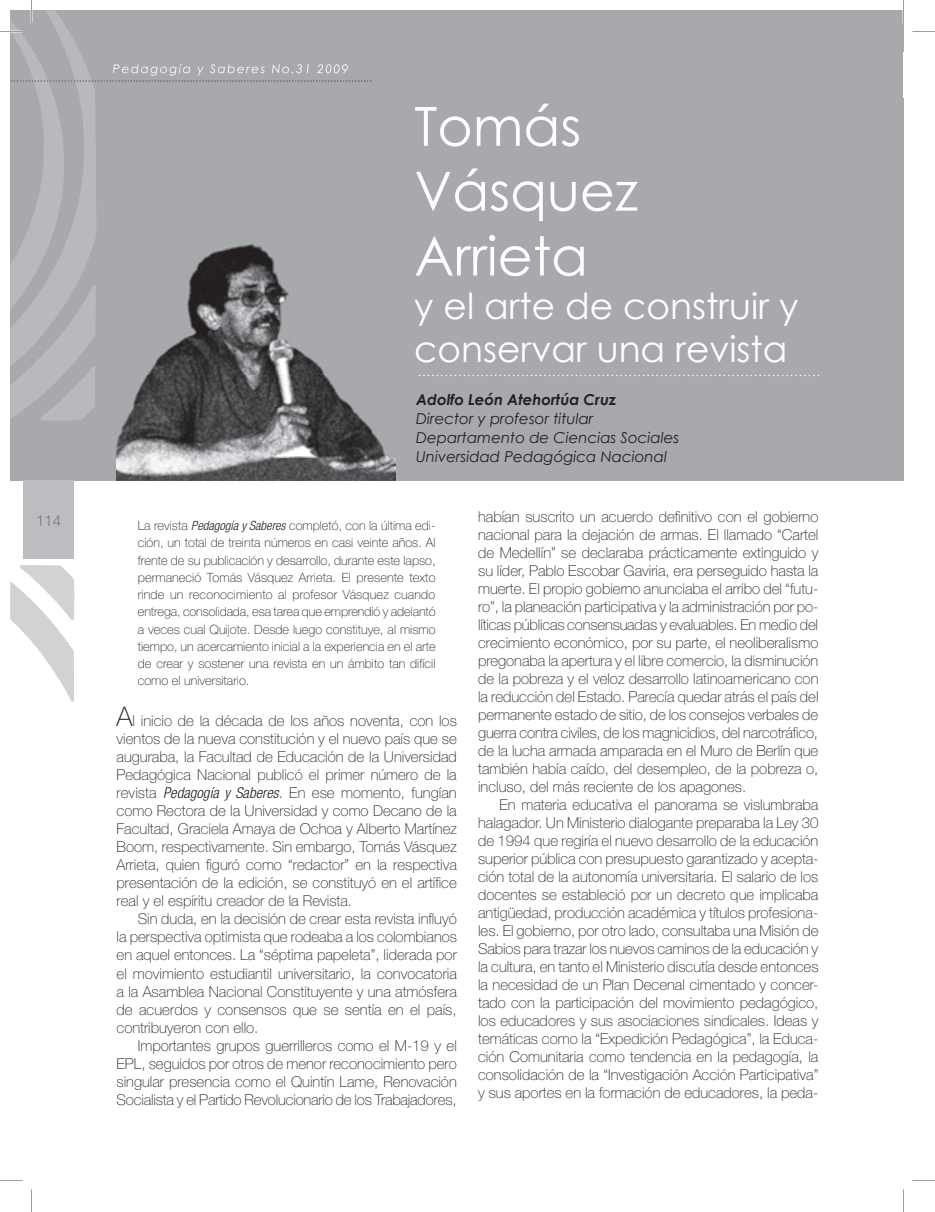
<style>
.page{position:relative;width:935px;height:1212px;background:#fff}
.page>*{position:absolute;margin:0;border:0;box-sizing:border-box;transform-origin:0 0}
.t1{font:54px/64.8px "Century Gothic";color:#fff}
.t2{font:36px/43.2px "Century Gothic";color:#fff}
.t3{font:100 15px/18px "Helvetica Neue LT Std";color:#231f20;text-align:justify}
.t4{font:italic 15px/19px "Century Gothic";color:#231f20}
.t5{font:italic 700 15px "Century Gothic";color:#231f20}
.t6{font:100 15px "Helvetica Neue LT Std";color:#57585a}
.t7{font:100 12.75px/17.2px "Helvetica Neue LT Std";color:#231f20;text-align:justify}
.s1{font-weight:300;font-style:italic;font-stretch:condensed}
.s2{font-size:27px}
</style>
<div class="page">
<div style="left:10px;top:10px;width:893px;height:470px;background:#a8a9ad"></div>
<div style="left:24px;top:480px;width:50px;height:79px;background:#bcbdc0"></div>
<svg style="left:10px;top:565px;width:64px;height:136px"></svg>
<img style="left:117px;top:80px;width:278px;height:400px">
<svg style="left:419px;top:374px;width:400px;height:3px"></svg>
<svg style="left:0;top:0;width:371px;height:420px"></svg>
<svg style="left:902px;top:0;width:33px;height:417px"></svg>
<svg style="left:903px;top:1180px;width:32px;height:31px"></svg>
<h1 class="t1" style="left:414px;top:93px;width:225px">Tomás<br>Vásquez<br>Arrieta</h1>
<h2 class="t2" style="left:414px;top:283px;width:385px">y el arte de construir y conservar una revista</h2>
<p class="t5" style="left:416px;top:388px;width:201px">Adolfo León Atehortúa Cruz</p>
<p class="t4" style="left:416px;top:409px;width:265px">Director y profesor titular<br>Departamento de Ciencias Sociales<br>Universidad Pedagógica Nacional</p>
<p class="t6" style="left:36px;top:512px;width:27px">114</p>
<p class="t7" style="left:138px;top:516px;width:299px">La revista <span class="s1">Pedagogía y Saberes</span> completó, con la última edi&shy;ción, un total de treinta números en casi veinte años. Al frente de su publicación y desarrollo, durante este lapso, permaneció Tomás Vásquez Arrieta. El presente texto rinde un reconocimiento al profesor Vásquez cuando entrega, consolidada, esa tarea que emprendió y adelantó a veces cual Quijote. Desde luego constituye, al mismo tiempo, un acercamiento inicial a la experiencia en el arte de crear y sostener una revista en un ámbito tan difícil como el universitario.</p>
<p class="t3" style="left:117px;top:711px;width:342px"><span class="s2">A</span>l inicio de la década de los años noventa, con los vientos de la nueva constitución y el nuevo país que se auguraba, la Facultad de Educación de la Universidad Pedagógica Nacional publicó el primer número de la revista <span class="s1">Pedagogía y Saberes</span>. En ese momento, fungían como Rectora de la Universidad y como Decano de la Facultad, Graciela Amaya de Ochoa y Alberto Martínez Boom, respectivamente. Sin embargo, Tomás Vásquez Arrieta, quien figuró como “redactor” en la respectiva presentación de la edición, se constituyó en el artífice real y el espíritu creador de la Revista.</p>
<p class="t3" style="left:117px;top:909px;width:342px;text-indent:21px">Sin duda, en la decisión de crear esta revista influyó la perspectiva optimista que rodeaba a los colombianos en aquel entonces. La “séptima papeleta”, liderada por el movimiento estudiantil universitario, la convocatoria a la Asamblea Nacional Constituyente y una atmósfera de acuerdos y consensos que se sentía en el país, contribuyeron con ello.</p>
<p class="t3" style="left:117px;top:1035px;width:342px;text-indent:21px">Importantes grupos guerrilleros como el M-19 y el EPL, seguidos por otros de menor reconocimiento pero singular presencia como el Quintín Lame, Renovación Socialista y el Partido Revolucionario de los Trabajadores,</p>
<p class="t3" style="left:478px;top:507px;width:342px">habían suscrito un acuerdo definitivo con el gobierno nacional para la dejación de armas. El llamado “Cartel de Medellín” se declaraba prácticamente extinguido y su líder, Pablo Escobar Gaviria, era perseguido hasta la muerte. El propio gobierno anunciaba el arribo del “futu&shy;ro”, la planeación participativa y la administración por po&shy;líticas públicas consensuadas y evaluables. En medio del crecimiento económico, por su parte, el neoliberalismo pregonaba la apertura y el libre comercio, la disminución de la pobreza y el veloz desarrollo latinoamericano con la reducción del Estado. Parecía quedar atrás el país del permanente estado de sitio, de los consejos verbales de guerra contra civiles, de los magnicidios, del narcotráfico, de la lucha armada amparada en el Muro de Berlín que también había caído, del desempleo, de la pobreza o, incluso, del más reciente de los apagones.</p>
<p class="t3" style="left:478px;top:795px;width:342px;text-indent:21px">En materia educativa el panorama se vislumbraba halagador. Un Ministerio dialogante preparaba la Ley 30 de 1994 que regiría el nuevo desarrollo de la educación superior pública con presupuesto garantizado y acepta&shy;ción total de la autonomía universitaria. El salario de los docentes se estableció por un decreto que implicaba antigüedad, producción académica y títulos profesiona&shy;les. El gobierno, por otro lado, consultaba una Misión de Sabios para trazar los nuevos caminos de la educación y la cultura, en tanto el Ministerio discutía desde entonces la necesidad de un Plan Decenal cimentado y concer&shy;tado con la participación del movimiento pedagógico, los educadores y sus asociaciones sindicales. Ideas y temáticas como la “Expedición Pedagógica”, la Educa&shy;ción Comunitaria como tendencia en la pedagogía, la consolidación de la “Investigación Acción Participativa” y sus aportes en la formación de educadores, la peda-</p>
</div>
